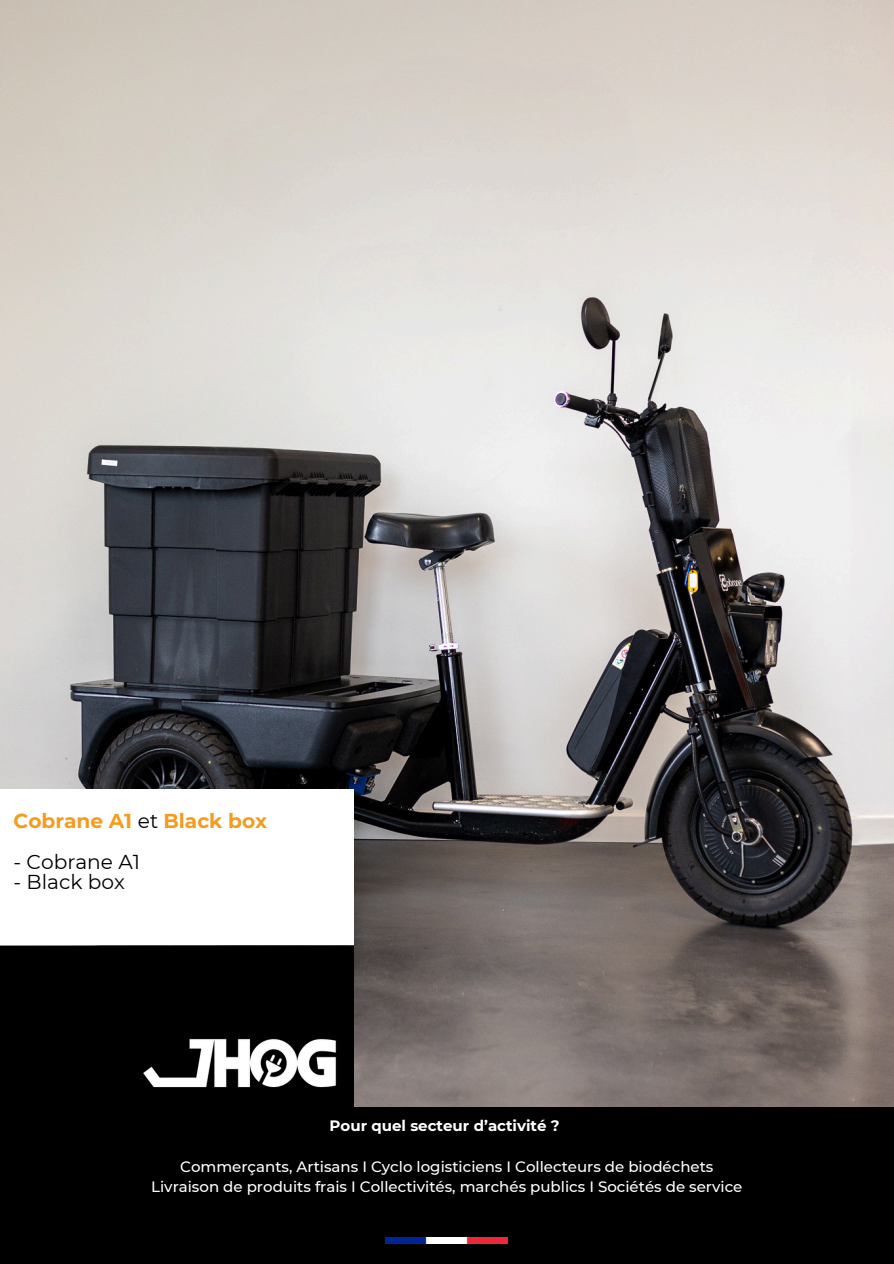
<style>
.page{position:relative;width:894px;height:1264px;background:#fff}
.page>*{position:absolute;margin:0;border:0;box-sizing:border-box;transform-origin:0 0}
.t1{font:700 20.1px "Montserrat";color:#f59b1e}
.t2{font:20.1px "Montserrat";color:#000}
.t3{font:500 15px "Montserrat";color:#fff}
.t4{font:700 15px "Montserrat";color:#fff}
.s1{font-weight:400;color:#000}
</style>
<div class="page">
<img style="left:0;top:0;width:893px;height:1106px">
<div style="left:0;top:789px;width:354px;height:155px;background:#fff"></div>
<div style="left:0;top:946px;width:354px;height:161px;background:#000"></div>
<img style="left:143px;top:1039px;width:194px;height:49px">
<div style="left:0;top:1107px;width:893px;height:156px;background:#000"></div>
<img style="left:386px;top:1237px;width:121px;height:6px">
<h1 class="t1" style="left:14px;top:808px;width:255px">Cobrane A1 <span class="s1">et</span> Black box</h1>
<h1 class="t2" style="left:14px;top:849px;width:128px">- Cobrane A1</h1>
<h1 class="t2" style="left:14px;top:869px;width:113px">- Black box</h1>
<p class="t4" style="left:329px;top:1116px;width:231px">Pour quel secteur d’activité ?</p>
<p class="t3" style="left:180px;top:1157px;width:534px">Commerçants, Artisans I Cyclo logisticiens I Collecteurs de biodéchets</p>
<p class="t3" style="left:151px;top:1177px;width:592px">Livraison de produits frais I Collectivités, marchés publics I Sociétés de service</p>
</div>
